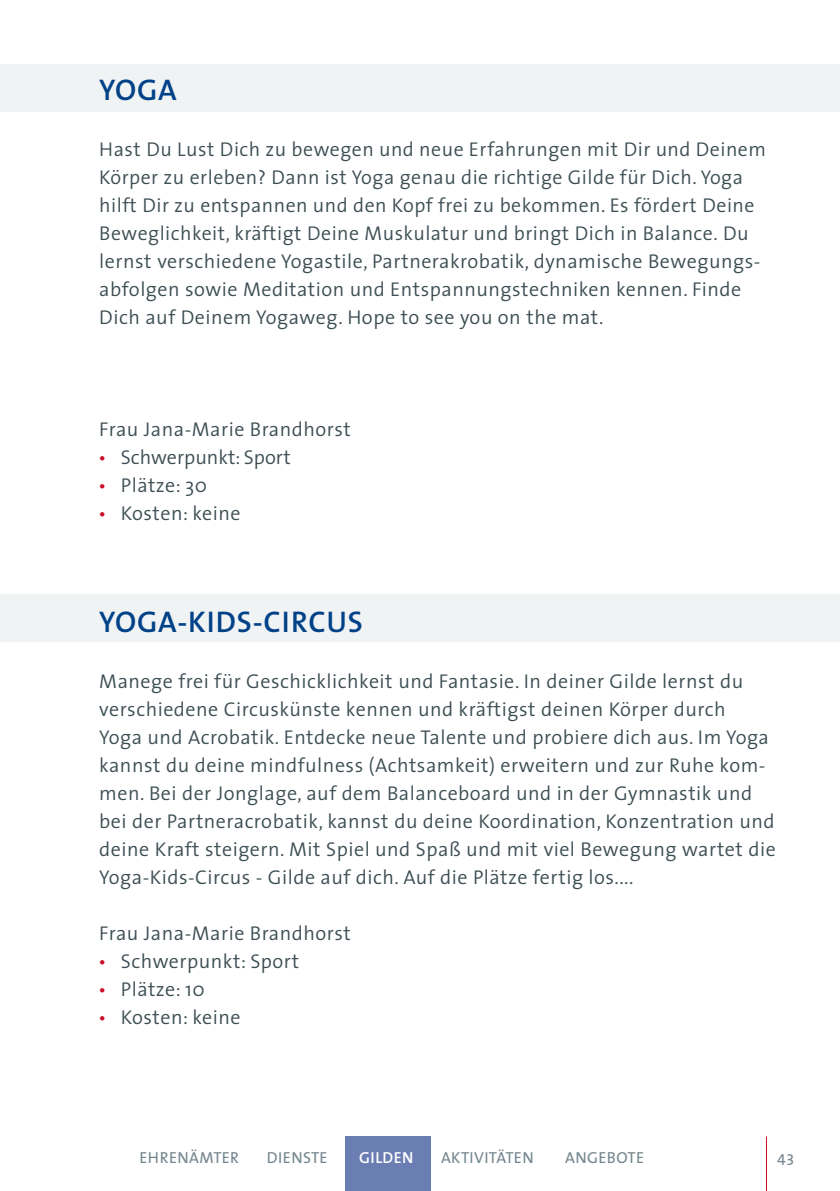
<style>
.page{position:relative;width:840px;height:1191px;background:#fff}
.page>*{position:absolute;margin:0;border:0;box-sizing:border-box;transform-origin:0 0}
.t1{font:600 30px "The Sans";letter-spacing:.025em;color:#004188}
.t2{font:300 20px/28px "The Sans";letter-spacing:.025em;color:#3c4e53}
.t3{font:16px "The Sans";letter-spacing:.025em;color:#74868e}
.t4{font:600 16px "The Sans";letter-spacing:.025em;color:#fff}
.t5{font:16px "The Sans Caps";color:#74868e}
.s1{font-weight:900;color:#cd0d26}
</style>
<div class="page">
<h1 class="t1" style="left:99px;top:65px;width:79px">YOGA</h1>
<p class="t2" style="left:99px;top:135px;width:667px">Hast Du Lust Dich zu bewegen und neue Erfahrungen mit Dir und Deinem Körper zu erleben? Dann ist Yoga genau die richtige Gilde für Dich. Yoga hilft Dir zu entspannen und den Kopf frei zu bekommen. Es fördert Deine Beweglichkeit, kräftigt Deine Muskulatur und bringt Dich in Balance. Du lernst verschiedene Yogastile, Partnerakrobatik, dynamische Bewegungs&shy;abfolgen sowie Meditation und Entspannungstechniken kennen. Finde Dich auf Deinem Yogaweg. Hope to see you on the mat.</p>
<p class="t2" style="left:99px;top:415px;width:253px">Frau Jana-Marie Brandhorst <span class="s1">·</span> Schwerpunkt: Sport<br><span class="s1">·</span> Plätze: 30<br><span class="s1">·</span> Kosten: keine</p>
<h1 class="t1" style="left:99px;top:597px;width:265px">YOGA-KIDS-CIRCUS</h1>
<p class="t2" style="left:99px;top:667px;width:677px">Manege frei für Geschicklichkeit und Fantasie. In deiner Gilde lernst du verschiedene Circuskünste kennen und kräftigst deinen Körper durch<br>Yoga und Acrobatik. Entdecke neue Talente und probiere dich aus. Im Yoga kannst du deine mindfulness (Achtsamkeit) erweitern und zur Ruhe kom&shy;men. Bei der Jonglage, auf dem Balanceboard und in der Gymnastik und bei der Partneracrobatik, kannst du deine Koordination, Konzentration und deine Kraft steigern. Mit Spiel und Spaß und mit viel Bewegung wartet die Yoga-Kids-Circus - Gilde auf dich. Auf die Plätze fertig los....</p>
<p class="t2" style="left:99px;top:919px;width:253px">Frau Jana-Marie Brandhorst <span class="s1">·</span> Schwerpunkt: Sport<br><span class="s1">·</span> Plätze: 10<br><span class="s1">·</span> Kosten: keine</p>
<p class="t3" style="left:139px;top:1144px;width:101px">EHRENÄMTER</p>
<p class="t3" style="left:267px;top:1144px;width:62px">DIENSTE</p>
<p class="t4" style="left:359px;top:1144px;width:56px">GILDEN</p>
<p class="t3" style="left:441px;top:1144px;width:94px">AKTIVITÄTEN</p>
<p class="t3" style="left:565px;top:1144px;width:80px">ANGEBOTE</p>
<p class="t5" style="left:776px;top:1145px;width:19px">43</p>
</div>
